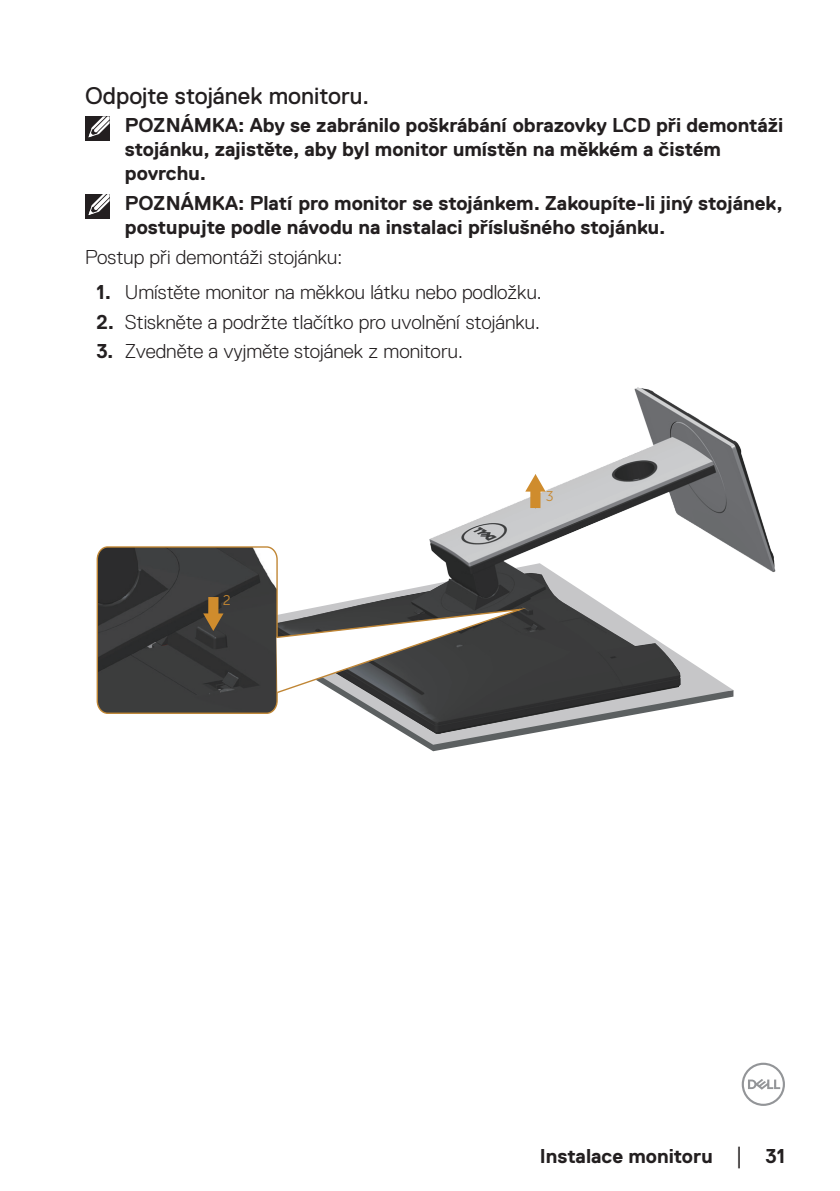
<style>
.page{position:relative;width:840px;height:1191px;background:#fff}
.page>*{position:absolute;margin:0;border:0;box-sizing:border-box;transform-origin:0 0}
.Head2{font:24px "Dell Replica";color:#231f20}
.text{font:700 20px/24px "Dell Replica";color:#231f20}
.text-2{font:300 20px "Dell Replica";color:#231f20}
.t1{font:14px "Museo Sans For Dell 300";color:#c78830}
.s1{font-weight:700}
.s2{font-family:"Times New Roman";font-weight:400;font-size:18px}
</style>
<div class="page">
<svg style="left:741px;top:1062px;width:43px;height:44px"></svg>
<div style="left:85px;top:116px;width:24px;height:25px;background:#231f20"></div>
<svg style="left:88px;top:116px;width:22px;height:22px"></svg>
<div style="left:85px;top:194px;width:24px;height:24px;background:#231f20"></div>
<svg style="left:88px;top:194px;width:22px;height:22px"></svg>
<svg style="left:405px;top:734px;width:123px;height:10px"></svg>
<img style="left:372px;top:387px;width:403px;height:347px">
<svg style="left:525px;top:474px;width:20px;height:34px"></svg>
<svg style="left:96px;top:545px;width:436px;height:169px"></svg>
<p class="Head2" style="left:85px;top:82px;width:282px">Odpojte stojánek monitoru.</p>
<p class="text" style="left:125px;top:113px;width:659px">POZNÁMKA: Aby se zabránilo poškrábání obrazovky LCD při demontáži stojánku, zajistěte, aby byl monitor umístěn na měkkém a čistém povrchu.</p>
<p class="text" style="left:125px;top:191px;width:659px">POZNÁMKA: Platí pro monitor se stojánkem. Zakoupíte-li jiný stojánek, postupujte podle návodu na instalaci příslušného stojánku.</p>
<p class="text-2" style="left:85px;top:245px;width:258px">Postup při demontáži stojánku:</p>
<p class="text-2" style="left:96px;top:281px;width:446px"><span class="s1">1.</span> Umístěte monitor na měkkou látku nebo podložku.</p>
<p class="text-2" style="left:96px;top:310px;width:444px"><span class="s1">2.</span> Stiskněte a podržte tlačítko pro uvolnění stojánku.</p>
<p class="text-2" style="left:96px;top:340px;width:367px"><span class="s1">3.</span> Zvedněte a vyjměte stojánek z monitoru.</p>
<p class="t1" style="left:223px;top:593px;width:9px">2</p>
<p class="t1" style="left:545px;top:489px;width:9px">3</p>
<p class="text" style="left:539px;top:1143px;width:246px">Instalace monitoru <span class="s2">│</span> 31</p>
</div>
